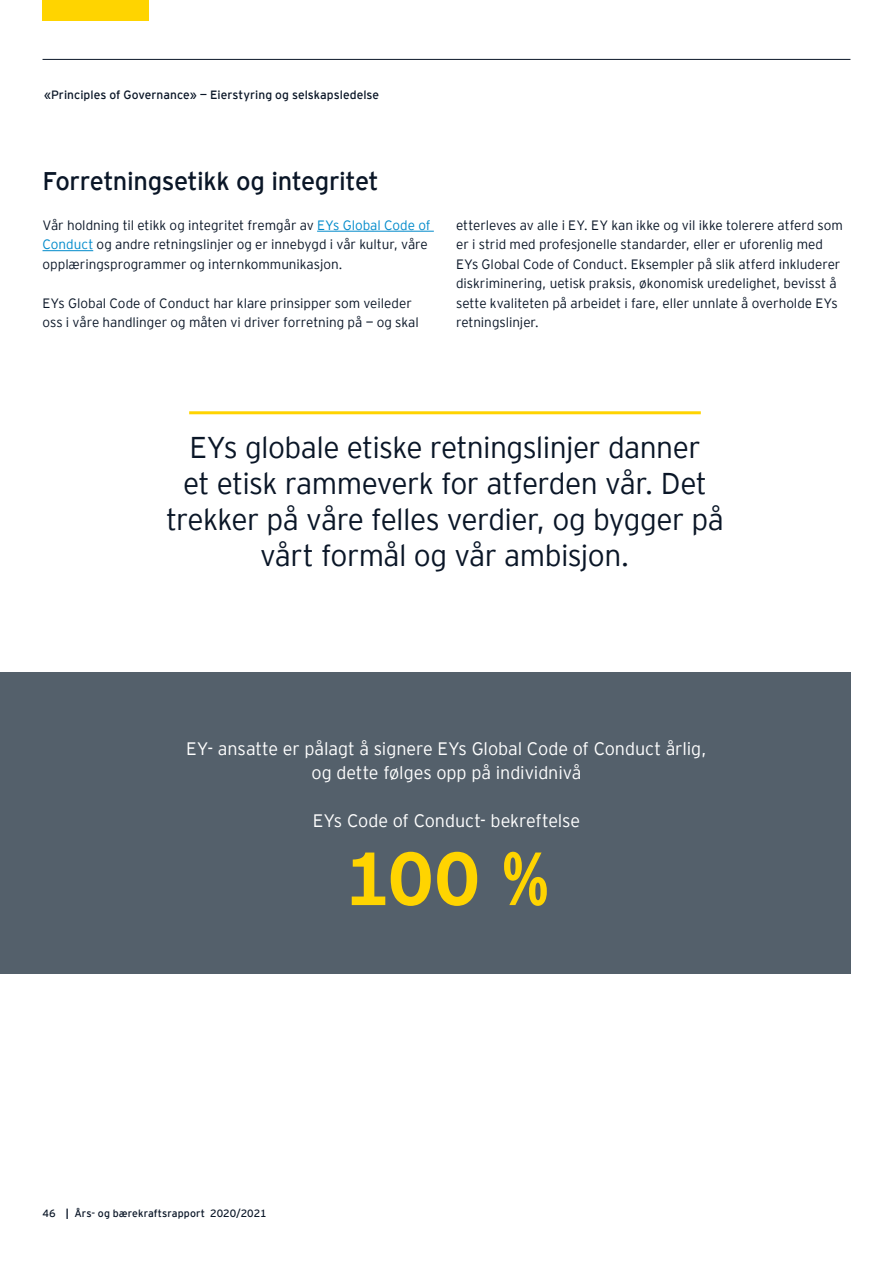
<style>
.page{position:relative;width:893px;height:1263px;background:#fff}
.page>*{position:absolute;margin:0;border:0;box-sizing:border-box;transform-origin:0 0}
.t1{font:700 75px "EY Interstate";color:#ffd400}
.t2{font:300 30px/36px "EY Interstate";letter-spacing:-.02em;color:#0a1627;text-align:center}
.t3{font:25.5px "EY Interstate";letter-spacing:-.02em;color:#0a1627}
.t4{font:300 18px/24px "EY Interstate";letter-spacing:-.005em;color:#fff;text-align:center}
.t5{font:300 13.5px/19.5px "EY Interstate";color:#0a1627}
.t6{font:12px "EY Interstate";letter-spacing:.005em;color:#0a1627}
.t7{font:10.5px "EY Interstate";letter-spacing:.005em;color:#0a1627}
.s1{color:#008acb}
.s2{font-weight:700}
</style>
<div class="page">
<hr style="left:43px;top:59px;width:807px;height:1px;background:#0a1627">
<div style="left:43px;top:0;width:106px;height:20px;background:#ffd400"></div>
<hr style="left:317px;top:231px;width:117px;height:1px;background:#008acb">
<hr style="left:43px;top:250px;width:50px;height:1px;background:#008acb">
<div style="left:0;top:672px;width:850px;height:302px;background:#54606b"></div>
<hr style="left:189px;top:411px;width:512px;height:3px;background:#ffd400">
<p class="t6" style="left:44px;top:86px;width:337px">«Principles of Governance» — Eierstyring og selskapsledelse</p>
<h3 class="t3" style="left:43px;top:163px;width:338px">Forretningsetikk og integritet</h3>
<p class="t5" style="left:43px;top:214px;width:390px">Vår holdning til etikk og integritet fremgår av <span class="s1">EYs Global Code of<br>Conduct</span> og andre retningslinjer og er innebygd i vår kultur, våre opplæringsprogrammer og internkommunikasjon.</p>
<p class="t5" style="left:43px;top:292px;width:378px">EYs Global Code of Conduct har klare prinsipper som veileder oss i våre handlinger og måten vi driver forretning på — og skal</p>
<p class="t5" style="left:456px;top:214px;width:388px">etterleves av alle i EY. EY kan ikke og vil ikke tolerere atferd som er i strid med profesjonelle standarder, eller er uforenlig med EYs Global Code of Conduct. Eksempler på slik atferd inkluderer diskriminering, uetisk praksis, økonomisk uredelighet, bevisst å sette kvaliteten på arbeidet i fare, eller unnlate å overholde EYs retningslinjer.</p>
<h2 class="t2" style="left:166px;top:427px;width:559px">EYs globale etiske retningslinjer danner<br>et etisk rammeverk for atferden vår. Det trekker på våre felles verdier, og bygger på vårt formål og vår ambisjon.</h2>
<h3 class="t4" style="left:186px;top:736px;width:522px">EY- ansatte er pålagt å signere EYs Global Code of Conduct årlig, og dette følges opp på individnivå</h3>
<h3 class="t4" style="left:313px;top:808px;width:269px">EYs Code of Conduct- bekreftelse</h3>
<h1 class="t1" style="left:344px;top:824px;width:206px">100 %</h1>
<p class="t7" style="left:43px;top:1206px;width:226px">46 <span class="s2">|</span> Års- og bærekraftsrapport 2020/2021</p>
</div>
